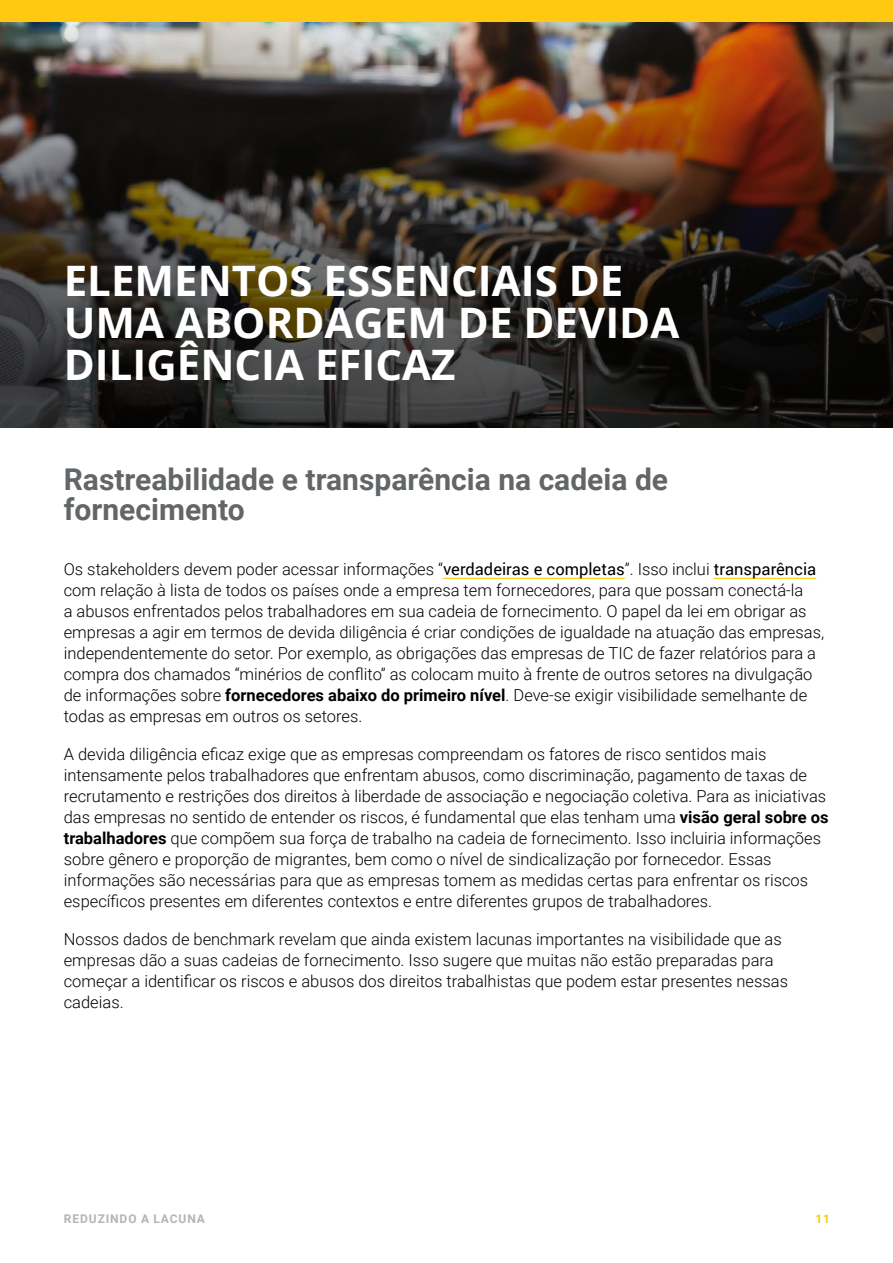
<style>
.page{position:relative;width:893px;height:1263px;background:#fff}
.page>*{position:absolute;margin:0;border:0;box-sizing:border-box;transform-origin:0 0}
.t1{font:700 42px/42px "Open Sans";color:#fff}
.t2{font:700 30px/30px "Roboto";color:#636668}
.t3{font:300 16.5px/21px "Roboto";color:#000}
.t4{font:700 12px "Roboto";letter-spacing:.075em;color:#b3b4b3}
.t5{font:700 12px "Roboto";color:#fec910}
.s1{font-weight:400}
.s2{font-weight:700}
</style>
<div class="page">
<img style="left:0;top:21px;width:893px;height:407px">
<div style="left:0;top:0;width:893px;height:21px;background:#fec910"></div>
<hr style="left:443px;top:578px;width:182px;height:1px;background:#fc0">
<hr style="left:714px;top:578px;width:102px;height:1px;background:#fc0">
<h1 class="t1" style="left:64px;top:258px;width:617px">ELEMENTOS ESSENCIAIS DE<br>UMA ABORDAGEM DE DEVIDA<br>DILIGÊNCIA EFICAZ</h1>
<h2 class="t2" style="left:64px;top:463px;width:606px">Rastreabilidade e transparência na cadeia de fornecimento</h2>
<p class="t3" style="left:64px;top:558px;width:762px">Os stakeholders devem poder acessar informações “<span class="s1">verdadeiras e completas</span>”. Isso inclui <span class="s1">transparência </span>com relação à lista de todos os países onde a empresa tem fornecedores, para que possam conectá-la<br>a abusos enfrentados pelos trabalhadores em sua cadeia de fornecimento. O papel da lei em obrigar as empresas a agir em termos de devida diligência é criar condições de igualdade na atuação das empresas, independentemente do setor. Por exemplo, as obrigações das empresas de TIC de fazer relatórios para a compra dos chamados “minérios de conflito” as colocam muito à frente de outros setores na divulgação de informações sobre <span class="s2">fornecedores abaixo do primeiro nível</span>. Deve-se exigir visibilidade semelhante de todas as empresas em outros os setores.</p>
<p class="t3" style="left:64px;top:743px;width:766px">A devida diligência eficaz exige que as empresas compreendam os fatores de risco sentidos mais intensamente pelos trabalhadores que enfrentam abusos, como discriminação, pagamento de taxas de recrutamento e restrições dos direitos à liberdade de associação e negociação coletiva. Para as iniciativas das empresas no sentido de entender os riscos, é fundamental que elas tenham uma <span class="s2">visão geral sobre os trabalhadores</span> que compõem sua força de trabalho na cadeia de fornecimento. Isso incluiria informações sobre gênero e proporção de migrantes, bem como o nível de sindicalização por fornecedor. Essas informações são necessárias para que as empresas tomem as medidas certas para enfrentar os riscos específicos presentes em diferentes contextos e entre diferentes grupos de trabalhadores.</p>
<p class="t3" style="left:64px;top:928px;width:726px">Nossos dados de benchmark revelam que ainda existem lacunas importantes na visibilidade que as empresas dão a suas cadeias de fornecimento. Isso sugere que muitas não estão preparadas para começar a identificar os riscos e abusos dos direitos trabalhistas que podem estar presentes nessas cadeias.</p>
<p class="t4" style="left:64px;top:1210px;width:142px">REDUZINDO A LACUNA</p>
<p class="t5" style="left:815px;top:1210px;width:16px">11</p>
</div>
